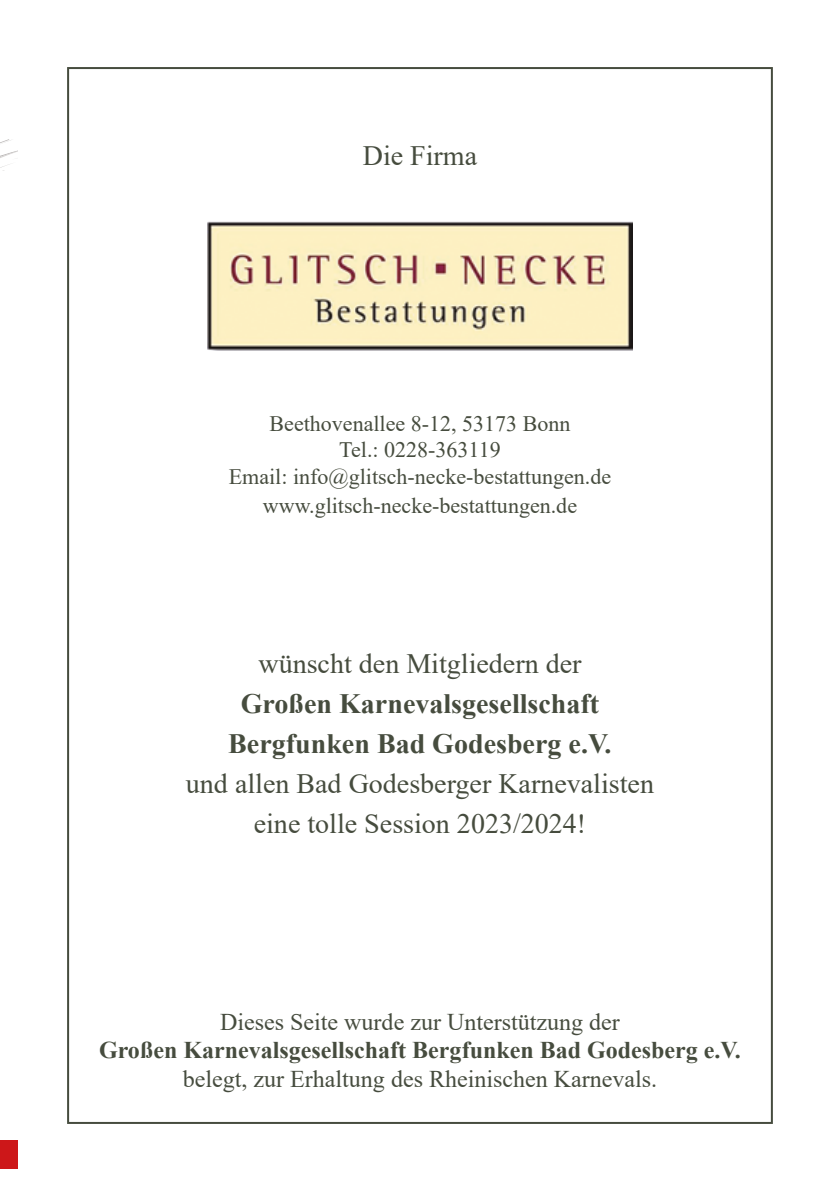
<style>
.page{position:relative;width:840px;height:1191px;background:#fff}
.page>*{position:absolute;margin:0;border:0;box-sizing:border-box;transform-origin:0 0}
.t1{font:28px/40px "Times New Roman";color:#464c3e;text-align:center}
.t2{font:700 28px/40px "Times New Roman";color:#464c3e;text-align:center}
.t3{font:24px "Times New Roman";color:#464c3e}
.t4{font:700 24px "Times New Roman";color:#464c3e}
.t5{font:22px/26.4px "Times New Roman";color:#464c3e;text-align:center}
</style>
<div class="page">
<div style="left:0;top:1140px;width:17px;height:28px;background:#cd1719"></div>
<svg style="left:0;top:139px;width:17px;height:32px"></svg>
<img style="left:207px;top:221px;width:425px;height:130px">
<p class="t1" style="left:362px;top:134px;width:116px">Die Firma</p>
<p class="t5" style="left:229px;top:410px;width:383px">Beethovenallee 8-12, 53173 Bonn<br>Tel.: 0228-363119<br>Email: info@glitsch-necke-bestattungen.de</p>
<p class="t5" style="left:263px;top:491px;width:315px">www.glitsch-necke-bestattungen.de</p>
<p class="t1" style="left:258px;top:642px;width:324px">wünscht den Mitgliedern der</p>
<p class="t2" style="left:228px;top:682px;width:384px">Großen Karnevalsgesellschaft<br>Bergfunken Bad Godesberg e.V.</p>
<p class="t1" style="left:186px;top:762px;width:469px">und allen Bad Godesberger Karnevalisten eine tolle Session 2023/2024!</p>
<p class="t3" style="left:220px;top:1004px;width:401px">Dieses Seite wurde zur Unterstützung der</p>
<p class="t4" style="left:99px;top:1033px;width:643px">Großen Karnevalsgesellschaft Bergfunken Bad Godesberg e.V.</p>
<p class="t3" style="left:183px;top:1062px;width:475px">belegt, zur Erhaltung des Rheinischen Karnevals.</p>
</div>
